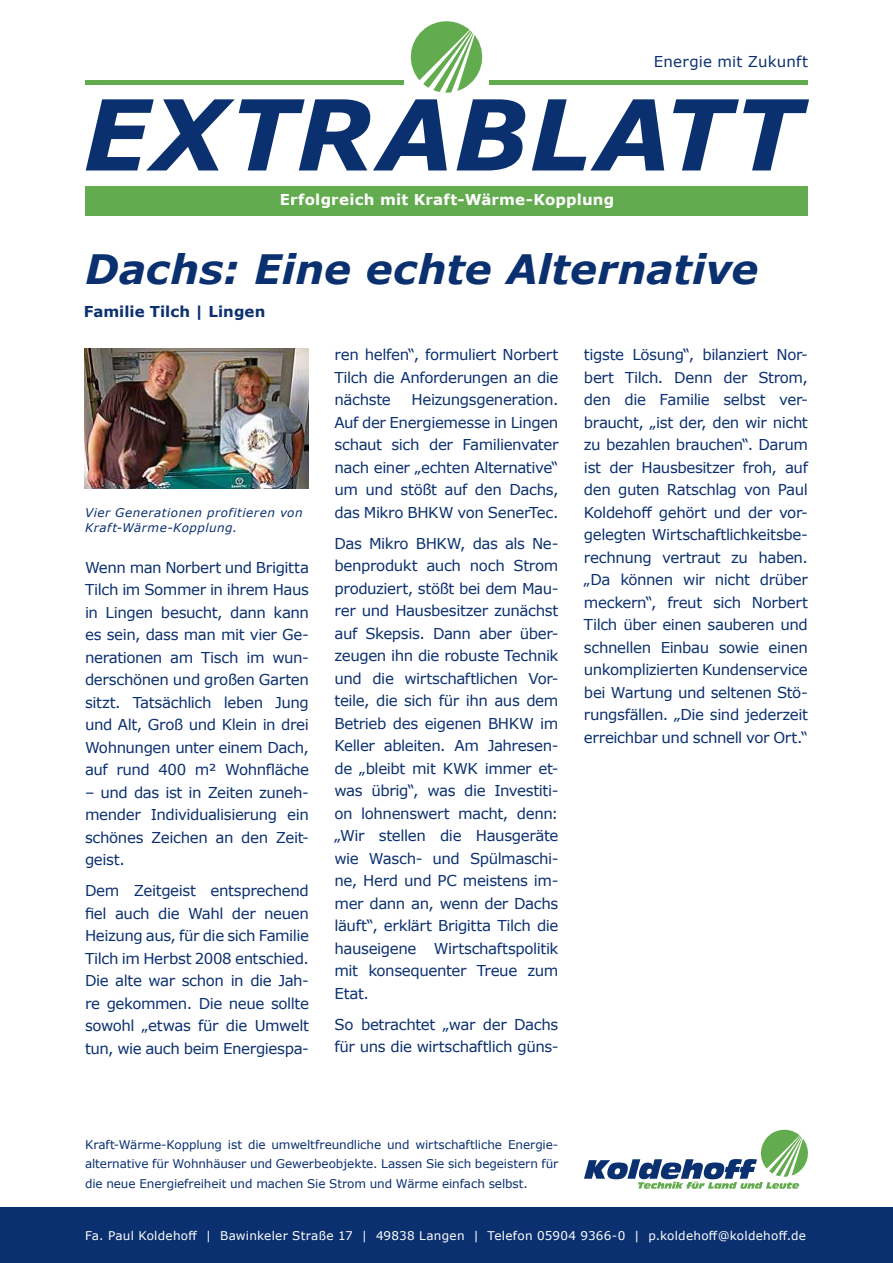
<style>
.page{position:relative;width:893px;height:1263px;background:#fff}
.page>*{position:absolute;margin:0;border:0;box-sizing:border-box;transform-origin:0 0}
.t1{font:italic 700 97.8px "Verdana";letter-spacing:.015em;color:#0b3070}
.t2{font:italic 700 40.5px "Verdana";color:#0b3070}
.t3{font:15px/22.5px "Verdana";letter-spacing:-.025em;color:#0b3070;text-align:justify}
.t4{font:700 15px "Verdana";letter-spacing:.015em;color:#fff}
.t5{font:700 15px "Verdana";color:#0b3070}
.t6{font:15px "Verdana";letter-spacing:.01em;color:#0b3070}
.t7{font:12px/19.5px "Verdana";letter-spacing:-.01em;color:#0b3070;text-align:justify}
.t8{font:12px "Verdana";letter-spacing:.02em;color:#fff}
.t9{font:italic 12px/15px "Verdana";letter-spacing:.04em;color:#0b3070}
</style>
<div class="page">
<svg style="left:584px;top:1129px;width:224px;height:60px"></svg>
<svg style="left:410px;top:21px;width:73px;height:72px"></svg>
<div style="left:0;top:1208px;width:893px;height:55px;background:#0b3070"></div>
<div style="left:85px;top:186px;width:723px;height:30px;background:#62ab4e"></div>
<hr style="left:85px;top:80px;width:319px;height:4px;background:#62ab4e">
<hr style="left:489px;top:80px;width:319px;height:4px;background:#62ab4e">
<img style="left:84px;top:349px;width:224px;height:139px">
<p class="t6" style="left:654px;top:51px;width:156px">Energie mit Zukunft</p>
<h1 class="t1" style="left:83px;top:66px;width:719px">EXTRABLATT</h1>
<p class="t4" style="left:280px;top:189px;width:336px">Erfolgreich mit Kraft-Wärme-Kopplung</p>
<h2 class="t2" style="left:85px;top:241px;width:675px">Dachs: Eine echte Alternative</h2>
<p class="t5" style="left:84px;top:300px;width:183px">Familie Tilch | Lingen</p>
<p class="t9" style="left:85px;top:505px;width:219px">Vier Generationen profitieren von<br>Kraft-Wärme-Kopplung.</p>
<p class="t3" style="left:85px;top:556px;width:225px">Wenn man Norbert und Brigitta Tilch im Sommer in ihrem Haus in Lingen besucht, dann kann es sein, dass man mit vier Ge&shy;nerationen am Tisch im wun&shy;derschönen und großen Garten sitzt. Tatsächlich leben Jung und Alt, Groß und Klein in drei Wohnungen unter einem Dach, auf rund 400 m² Wohnfläche</p>
<p class="t3" style="left:85px;top:781px;width:225px">– und das ist in Zeiten zuneh&shy;mender Individualisierung ein schönes Zeichen an den Zeit&shy;geist.</p>
<p class="t3" style="left:85px;top:879px;width:225px">Dem Zeitgeist entsprechend fiel auch die Wahl der neuen Heizung aus, für die sich Familie Tilch im Herbst 2008 entschied.<br>Die alte war schon in die Jah&shy;re gekommen. Die neue sollte sowohl „etwas für die Umwelt tun, wie auch beim Energiespa-</p>
<p class="t3" style="left:334px;top:343px;width:225px">ren helfen“, formuliert Norbert Tilch die Anforderungen an die nächste</p>
<p class="t3" style="left:334px;top:388px;width:225px;text-indent:77px">Heizungsgeneration.<br>Auf der Energiemesse in Lingen schaut sich der Familienvater nach einer „echten Alternative“ um und stößt auf den Dachs, das Mikro BHKW von SenerTec.</p>
<p class="t3" style="left:334px;top:532px;width:225px">Das Mikro BHKW, das als Ne&shy;benprodukt auch noch Strom produziert, stößt bei dem Mau&shy;rer und Hausbesitzer zunächst auf Skepsis. Dann aber über&shy;zeugen ihn die robuste Technik und die wirtschaftlichen Vor&shy;teile, die sich für ihn aus dem Betrieb des eigenen BHKW im Keller ableiten. Am Jahresen&shy;de „bleibt mit KWK immer et&shy;was übrig“, was die Investiti&shy;on lohnenswert macht, denn: „Wir stellen die Hausgeräte wie Wasch- und Spülmaschi&shy;ne, Herd und PC meistens im&shy;mer dann an, wenn der Dachs läuft“, erklärt Brigitta Tilch die hauseigene Wirtschaftspolitik mit konsequenter Treue zum Etat.</p>
<p class="t3" style="left:334px;top:1013px;width:225px">So betrachtet „war der Dachs für uns die wirtschaftlich güns-</p>
<p class="t3" style="left:584px;top:343px;width:225px">tigste Lösung“, bilanziert Nor&shy;bert Tilch. Denn der Strom, den die Familie selbst ver&shy;braucht, „ist der, den wir nicht zu bezahlen brauchen“. Darum ist der Hausbesitzer froh, auf den guten Ratschlag von Paul Koldehoff gehört und der vor&shy;gelegten Wirtschaftlichkeitsbe&shy;rechnung vertraut zu haben. „Da können wir nicht drüber meckern“, freut sich Norbert Tilch über einen sauberen und schnellen Einbau sowie einen unkomplizierten Kundenservice bei Wartung und seltenen Stö&shy;rungsfällen. „Die sind jederzeit erreichbar und schnell vor Ort.“</p>
<p class="t7" style="left:85px;top:1134px;width:475px">Kraft-Wärme-Kopplung ist die umweltfreundliche und wirtschaftliche Energie&shy;alternative für Wohnhäuser und Gewerbeobjekte. Lassen Sie sich begeistern für die neue Energiefreiheit und machen Sie Strom und Wärme einfach selbst.</p>
<p class="t8" style="left:85px;top:1228px;width:722px">Fa. Paul Koldehoff | Bawinkeler Straße 17 | 49838 Langen | Telefon 05904 9366-0 | p.koldehoff@koldehoff.de</p>
</div>
